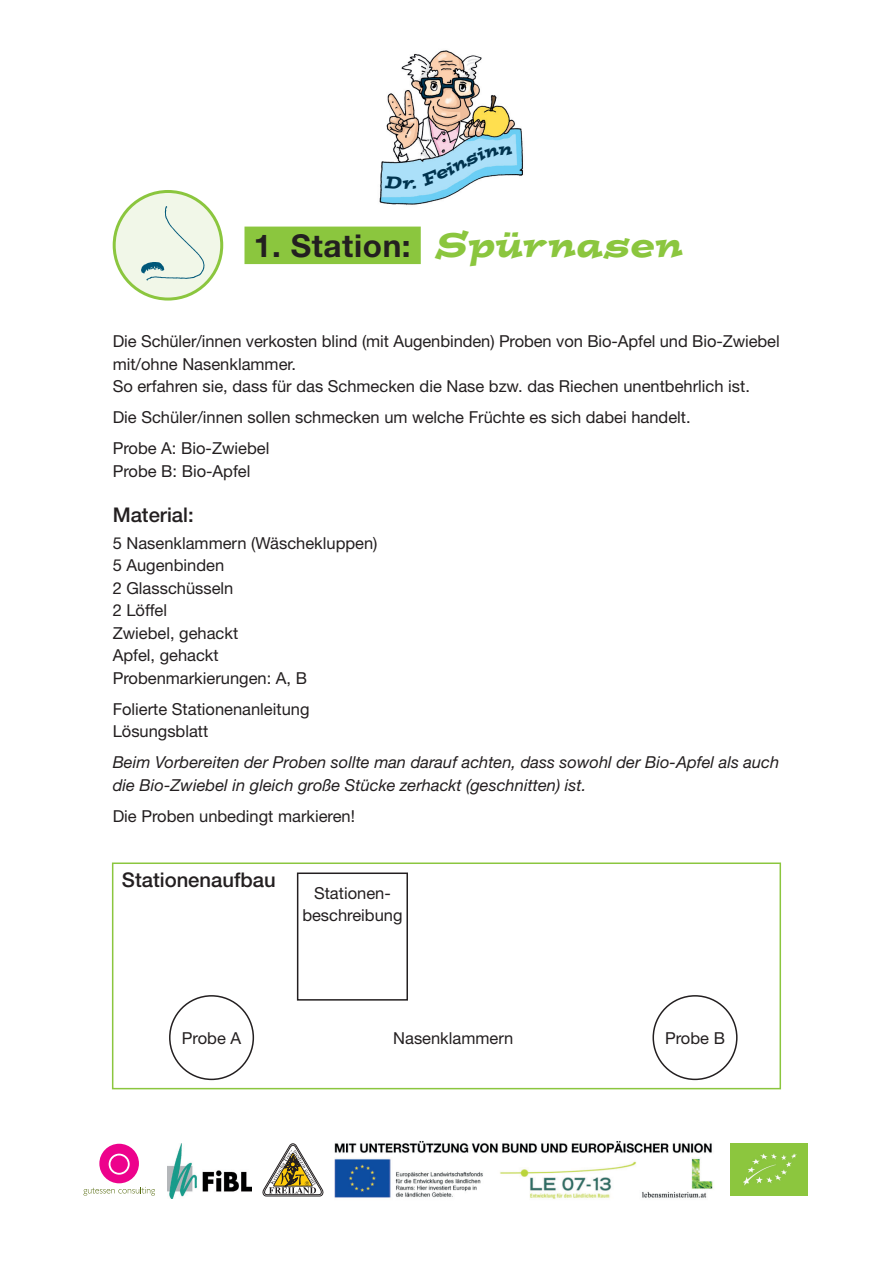
<style>
.page{position:relative;width:893px;height:1263px;background:#fff}
.page>*{position:absolute;margin:0;border:0;box-sizing:border-box;transform-origin:0 0}
.t1{font:700 31.5px "Helvetica Neue LT Std";letter-spacing:.02em;color:#231f20}
.t2{font:500 20.25px "Helvetica Neue LT Std";color:#231f20}
.t3{font:16.5px/22.5px "Helvetica Neue LT Std";color:#231f20}
.t4{font:italic 16.5px/22.5px "Helvetica Neue LT Std";color:#231f20}
.s1{font-family:"Postino";font-weight:400;font-style:italic;font-size:34.5px;color:#8bc63e}
</style>
<div class="page">
<img style="left:379px;top:50px;width:144px;height:155px">
<img style="left:319px;top:1141px;width:394px;height:59px">
<svg style="left:83px;top:1144px;width:72px;height:51px"></svg>
<img style="left:730px;top:1144px;width:78px;height:51px">
<img style="left:167px;top:1144px;width:84px;height:54px">
<svg style="left:263px;top:1144px;width:60px;height:52px"></svg>
<div style="left:244px;top:227px;width:177px;height:37px;background:#8bc63e"></div>
<div style="left:112px;top:862px;width:669px;height:227px;border:2px solid #8bc63e"></div>
<img style="left:114px;top:191px;width:108px;height:106px">
<div style="left:113px;top:190px;width:110px;height:111px;border:3px solid #8bc63e;border-radius:50%"></div>
<div style="left:169px;top:995px;width:85px;height:85px;border:2px solid #231f20;border-radius:50%"></div>
<div style="left:297px;top:872px;width:111px;height:128px;border:2px solid #231f20"></div>
<div style="left:652px;top:995px;width:86px;height:85px;border:2px solid #231f20;border-radius:50%"></div>
<svg style="left:385px;top:146px;width:127px;height:43px"></svg>
<h1 class="t1" style="left:254px;top:227px;width:431px">1. Station: <span class="s1">Spürnasen</span></h1>
<p class="t3" style="left:113px;top:330px;width:668px">Die Schüler/innen verkosten blind (mit Augenbinden) Proben von Bio-Apfel und Bio-Zwiebel mit/ohne Nasenklammer.<br>So erfahren sie, dass für das Schmecken die Nase bzw. das Riechen unentbehrlich ist.</p>
<p class="t3" style="left:113px;top:402px;width:579px;line-height:31px">Die Schüler/innen sollen schmecken um welche Früchte es sich dabei handelt.<br>Probe A: Bio-Zwiebel</p>
<p class="t3" style="left:113px;top:459px;width:139px">Probe B: Bio-Apfel</p>
<p class="t2" style="left:113px;top:503px;width:83px">Material:</p>
<p class="t3" style="left:113px;top:531px;width:266px">5 Nasenklammern (Wäschekluppen)<br>5 Augenbinden<br>2 Glasschüsseln<br>2 Löffel<br>Zwiebel, gehackt<br>Apfel, gehackt<br>Probenmarkierungen: A, B</p>
<p class="t3" style="left:113px;top:697px;width:198px">Folierte Stationenanleitung<br>Lösungsblatt</p>
<p class="t4" style="left:113px;top:751px;width:668px">Beim Vorbereiten der Proben sollte man darauf achten, dass sowohl der Bio-Apfel als auch die Bio-Zwiebel in gleich große Stücke zerhackt (geschnitten) ist.</p>
<p class="t3" style="left:113px;top:804px;width:244px">Die Proben unbedingt markieren!</p>
<p class="t2" style="left:122px;top:868px;width:155px">Stationenaufbau</p>
<p class="t3" style="left:302px;top:881px;width:102px;text-align:center">Stationen&shy;beschreibung</p>
<p class="t3" style="left:182px;top:1026px;width:61px">Probe A</p>
<p class="t3" style="left:393px;top:1026px;width:122px">Nasenklammern</p>
<p class="t3" style="left:665px;top:1026px;width:61px">Probe B</p>
</div>
